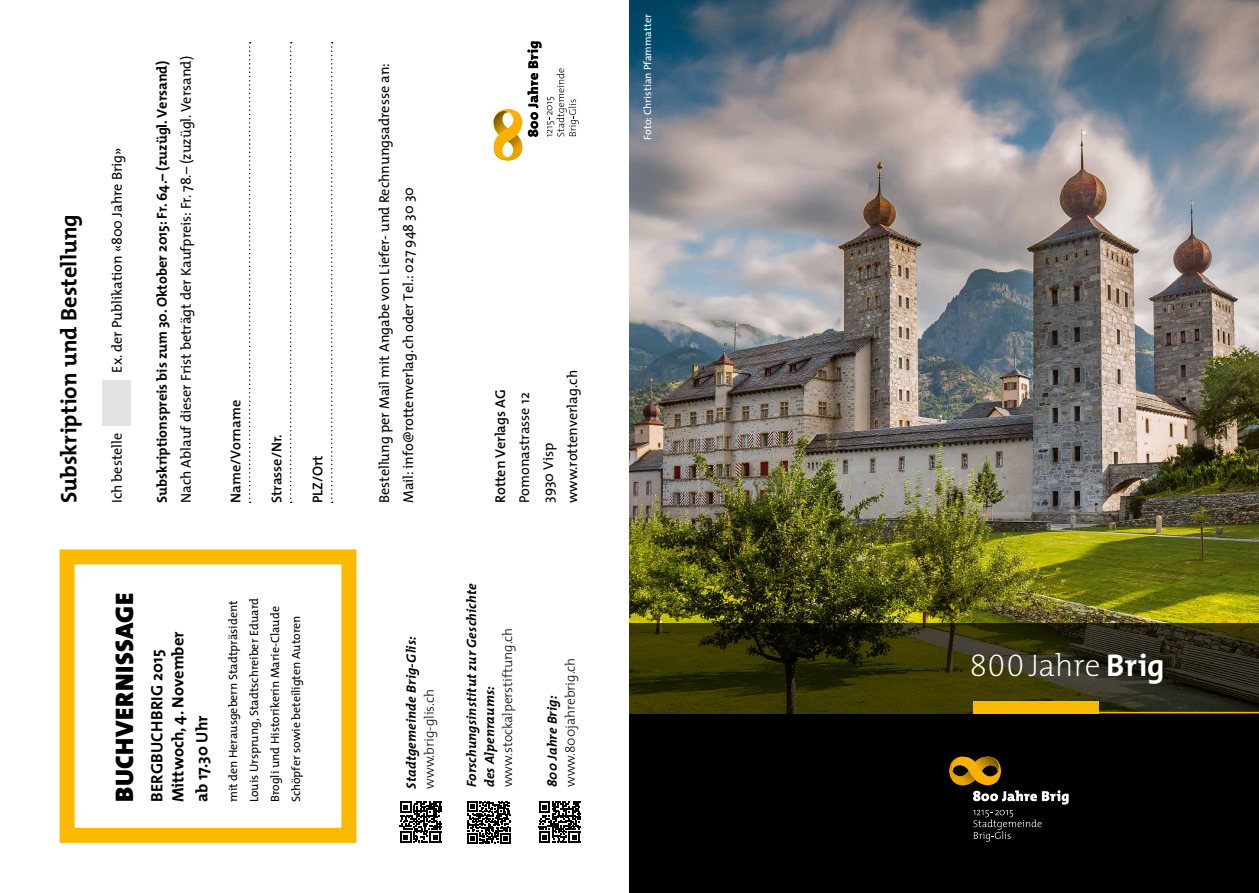
<style>
.page{position:relative;width:1259px;height:893px;background:#fff}
.page>*{position:absolute;margin:0;border:0;box-sizing:border-box;transform-origin:0 0}
.t1{font:200 31.5px "The Mix";letter-spacing:-.01em;color:#fff}
.t2{font:900 25.5px "The Mix";letter-spacing:.02em;color:#000}
.t3{font:700 22.5px "The Mix";color:#000}
.t4{font:700 16.5px/21px "The Mix";color:#000}
.t5{font:14.25px/24px "The Mix";color:#000}
.t6{font:700 14.25px "The Mix";color:#000}
.t7{font:600 14.25px "The Mix";color:#000}
.t8{font:italic 700 13.5px/18px "The Mix";letter-spacing:.015em;color:#000}
.t9{font:300 13.5px "The Mix";color:#000}
.t10{font:12px/21px "The Mix";color:#000}
.t11{font:10.5px "The Mix";color:#fff}
.s1{font-family:"The Mix Extra Light Expert";font-weight:400}
.s2{font-weight:700}
</style>
<div class="page">
<div style="left:629px;top:713px;width:629px;height:180px;background:#000"></div>
<svg style="left:249px;top:42px;width:2px;height:461px"></svg>
<svg style="left:290px;top:42px;width:2px;height:461px"></svg>
<svg style="left:331px;top:42px;width:2px;height:461px"></svg>
<div style="left:60px;top:549px;width:296px;height:294px;border:15px solid #fbba00"></div>
<div style="left:103px;top:380px;width:28px;height:45px;background:#e3e3e3"></div>
<svg style="left:400px;top:802px;width:41px;height:41px"></svg>
<svg style="left:467px;top:801px;width:43px;height:43px"></svg>
<svg style="left:539px;top:802px;width:41px;height:41px"></svg>
<img style="left:629px;top:0;width:629px;height:623px">
<svg style="left:949px;top:756px;width:119px;height:86px"></svg>
<svg style="left:547px;top:68px;width:31px;height:69px"></svg>
<svg style="left:493px;top:41px;width:48px;height:120px"></svg>
<svg style="left:629px;top:623px;width:629px;height:91px;background:#2f2d0c"></svg>
<div style="left:973px;top:701px;width:125px;height:12px;background:#fbba00"></div>
<hr style="left:1066px;top:712px;width:192px;height:1px;background:#fbba00">
<h3 class="t3" style="left:50px;top:503px;width:290px;rotate:-90deg">Subskription und Bestellung</h3>
<p class="t5" style="left:104px;top:373px;width:227px;rotate:-90deg">Ex. der Publikation «800 Jahre Brig»</p>
<p class="t5" style="left:104px;top:503px;width:72px;rotate:-90deg">Ich bestelle</p>
<p class="t6" style="left:150px;top:503px;width:444px;rotate:-90deg">Subskriptionspreis bis zum 30. Oktober 2015: Fr. 64.– (zuzügl. Versand)</p>
<p class="t5" style="left:174px;top:503px;width:448px;rotate:-90deg">Nach Ablauf dieser Frist beträgt der Kaufpreis: Fr. 78.– (zuzügl. Versand)</p>
<p class="t7" style="left:224px;top:503px;width:104px;rotate:-90deg">Name/Vorname</p>
<p class="t7" style="left:265px;top:503px;width:70px;rotate:-90deg">Strasse/Nr.</p>
<p class="t7" style="left:306px;top:503px;width:49px;rotate:-90deg">PLZ/Ort</p>
<h2 class="t2" style="left:103px;top:802px;width:211px;rotate:-90deg">BUCHVERNISSAGE</h2>
<p class="t4" style="left:146px;top:802px;width:172px;rotate:-90deg">BERGBUCHBRIG 2015<br>Mittwoch, 4. November</p>
<p class="t4" style="left:191px;top:802px;width:88px;rotate:-90deg">ab 17.30 Uhr</p>
<p class="t10" style="left:222px;top:802px;width:206px;rotate:-90deg">mit den Herausgebern Stadtpräsident Louis Ursprung, Stadtschreiber Eduard Brogli und Historikerin Marie-Claude Schöpfer sowie beteiligten Autoren</p>
<p class="t5" style="left:372px;top:503px;width:442px;rotate:-90deg">Bestellung per Mail mit Angabe von Liefer- und Rechnungsadresse an:<br>Mail: info@rottenverlag.ch oder Tel.: 027 948 30 30</p>
<p class="t7" style="left:488px;top:503px;width:115px;rotate:-90deg">Rotten Verlags AG</p>
<p class="t5" style="left:512px;top:503px;width:134px;rotate:-90deg">Pomonastrasse 12<br>3930 Visp www.rottenverlag.ch</p>
<p class="t8" style="left:402px;top:789px;width:154px;rotate:-90deg">Stadtgemeinde Brig-Glis:</p>
<p class="t9" style="left:418px;top:789px;width:101px;rotate:-90deg">www.brig-glis.ch</p>
<p class="t8" style="left:462px;top:787px;width:205px;rotate:-90deg">Forschungsinstitut zur Geschichte des Alpenraums:</p>
<p class="t9" style="left:496px;top:787px;width:161px;rotate:-90deg">www.stockalperstiftung.ch</p>
<p class="t9" style="left:559px;top:787px;width:131px;rotate:-90deg">www.800jahrebrig.ch</p>
<p class="t8" style="left:543px;top:787px;width:93px;rotate:-90deg">800 Jahre Brig:</p>
<p class="t11" style="left:639px;top:140px;width:127px;rotate:-90deg">Foto: Christian Pfammatter</p>
<h1 class="t1" style="left:969px;top:639px;width:196px"><span class="s1">800</span> Jahre <span class="s2">Brig</span></h1>
</div>
